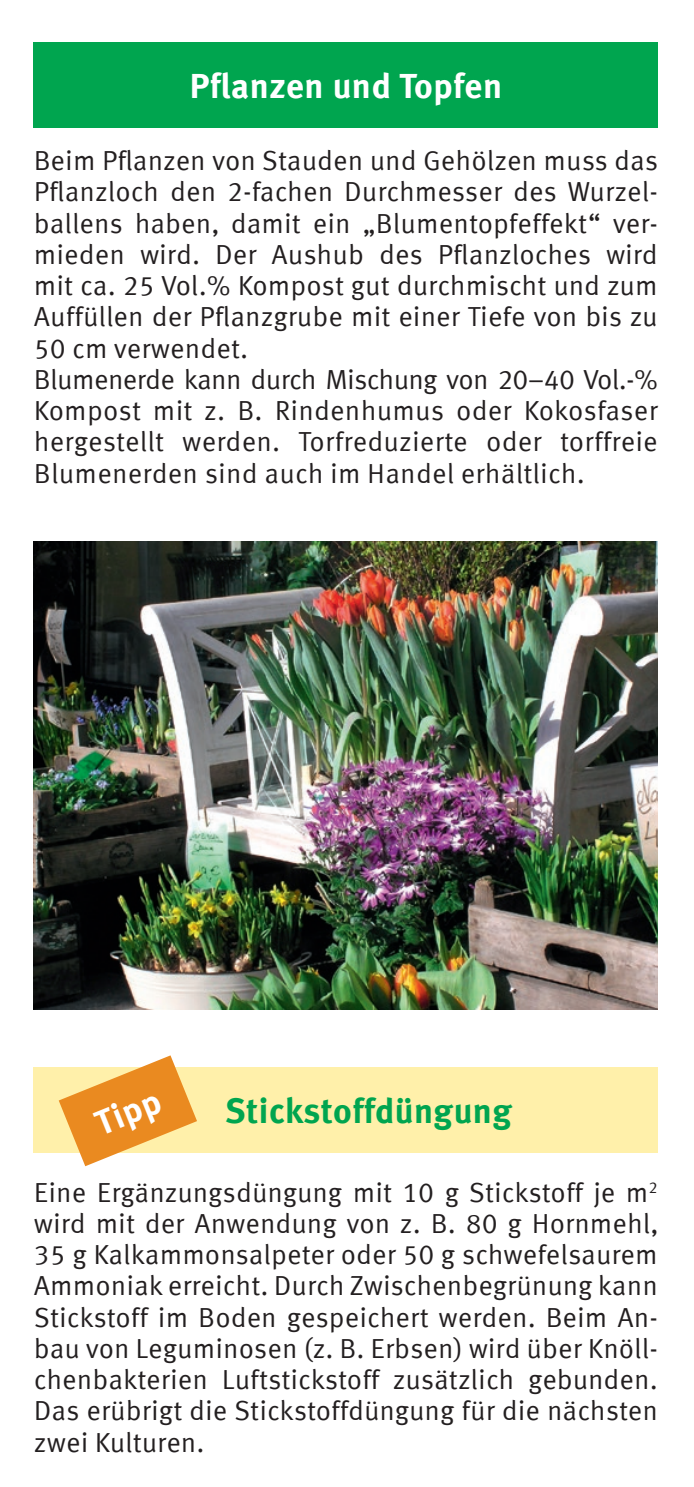
<style>
.page{position:relative;width:694px;height:1487px;background:#fff}
.page>*{position:absolute;margin:0;border:0;box-sizing:border-box;transform-origin:0 0}
.t1{font:700 35px "Meta Corr";color:#fff}
.t2{font:700 35px "Meta Corr";letter-spacing:-.005em;color:#00a54f}
.t3{font:27.5px/31.2px "Meta Corr";color:#231f20}
</style>
<div class="page">
<div style="left:34px;top:43px;width:623px;height:85px;background:#00a54f"></div>
<img style="left:34px;top:541px;width:623px;height:469px">
<div style="left:34px;top:1068px;width:623px;height:85px;background:#fff0aa"></div>
<svg style="left:59px;top:1055px;width:138px;height:111px"></svg>
<p class="t1" style="left:189px;top:65px;width:314px">Pflanzen und Topfen</p>
<p class="t3" style="left:34px;top:144px;width:625px">Beim Pflanzen von Stauden und Gehölzen muss das Pflanzloch den 2-fachen Durchmesser des Wurzel&shy;ballens haben, damit ein „Blumentopfeffekt“ ver&shy;mieden wird. Der Aushub des Pflanzloches wird mit ca. 25 Vol.% Kompost gut durchmischt und zum Auffüllen der Pflanzgrube mit einer Tiefe von bis zu 50 cm verwendet.<br>Blumenerde kann durch Mischung von 20–40 Vol.-% Kompost mit z. B. Rindenhumus oder Kokosfaser hergestellt werden. Torfreduzierte oder torffreie Blumenerden sind auch im Handel erhältlich.</p>
<p class="t1" style="left:89px;top:1105px;width:70px;rotate:-22deg">Tipp</p>
<p class="t2" style="left:225px;top:1090px;width:289px">Stickstoffdüngung</p>
<p class="t3" style="left:34px;top:1178px;width:625px;text-align:justify">Eine Ergänzungsdüngung mit 10 g Stickstoff je m<sup>2 </sup>wird mit der Anwendung von z. B. 80 g Hornmehl, 35 g Kalkammonsalpeter oder 50 g schwefelsaurem Ammoniak erreicht. Durch Zwischenbegrünung kann Stickstoff im Boden gespeichert werden. Beim An&shy;bau von Leguminosen (z. B. Erbsen) wird über Knöll&shy;chenbakterien Luftstickstoff zusätzlich gebunden.<br>Das erübrigt die Stickstoffdüngung für die nächsten zwei Kulturen.</p>
</div>
